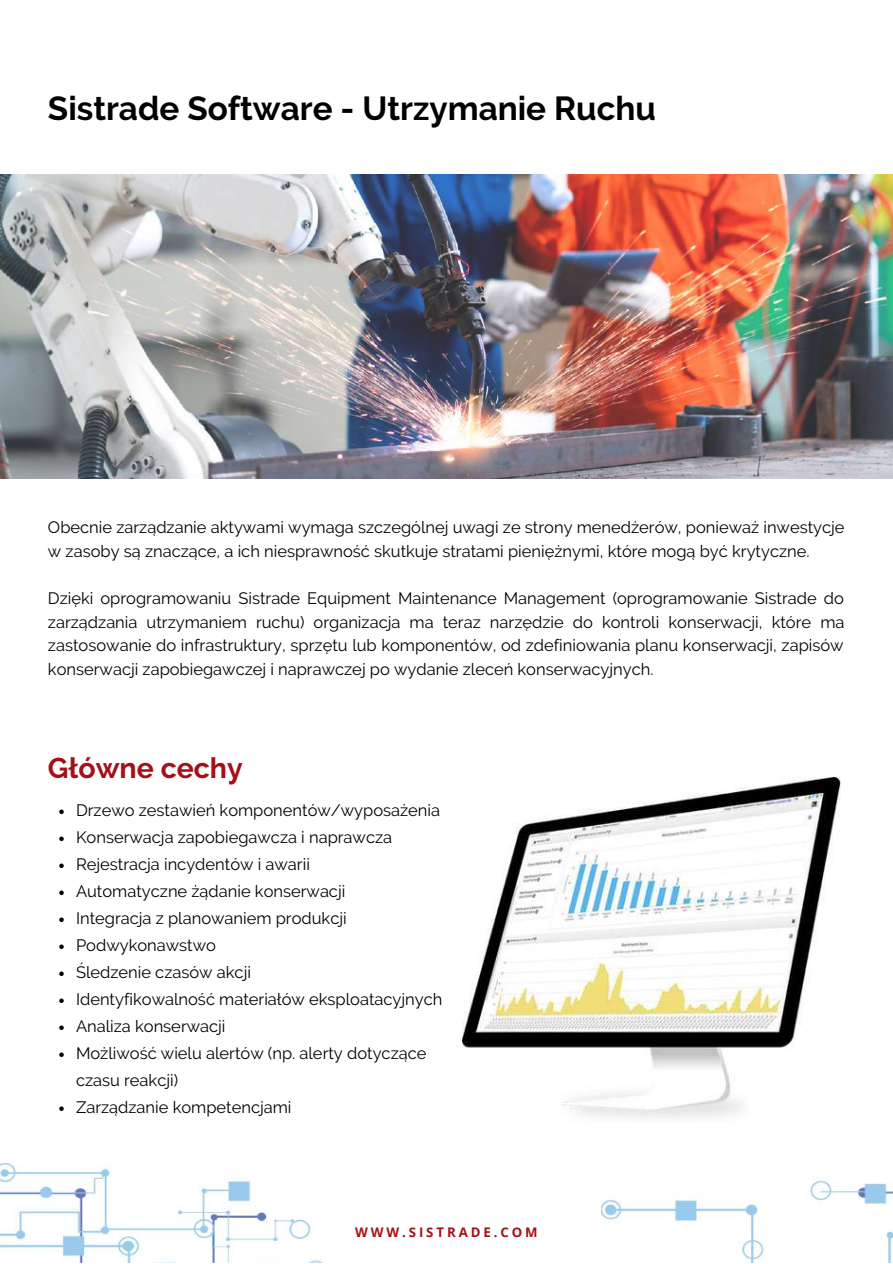
<style>
.page{position:relative;width:893px;height:1264px;background:#fff}
.page>*{position:absolute;margin:0;border:0;box-sizing:border-box;transform-origin:0 0}
.t1{font:700 33.15px "Raleway";color:#000}
.t2{font:700 28.5px "Raleway";color:#a60f16}
.t3{font:16.5px/27px "Raleway";color:#000}
.t4{font:700 13.2px "Open Sans";letter-spacing:.22em;color:#a60f16}
</style>
<div class="page">
<img style="left:0;top:1163px;width:322px;height:99px">
<img style="left:602px;top:1179px;width:290px;height:83px">
<img style="left:0;top:175px;width:892px;height:303px">
<img style="left:463px;top:777px;width:377px;height:341px">
<svg style="left:59px;top:809px;width:5px;height:5px"></svg>
<svg style="left:59px;top:836px;width:5px;height:5px"></svg>
<svg style="left:59px;top:863px;width:5px;height:5px"></svg>
<svg style="left:59px;top:890px;width:5px;height:5px"></svg>
<svg style="left:59px;top:917px;width:5px;height:5px"></svg>
<svg style="left:59px;top:944px;width:5px;height:5px"></svg>
<svg style="left:59px;top:971px;width:5px;height:5px"></svg>
<svg style="left:59px;top:998px;width:5px;height:5px"></svg>
<svg style="left:59px;top:1025px;width:5px;height:4px"></svg>
<svg style="left:59px;top:1052px;width:5px;height:4px"></svg>
<svg style="left:59px;top:1106px;width:5px;height:4px"></svg>
<h1 class="t1" style="left:48px;top:89px;width:609px">Sistrade Software - Utrzymanie Ruchu</h1>
<p class="t3" style="left:48px;top:515px;width:798px;line-height:23.5px">Obecnie zarządzanie aktywami wymaga szczególnej uwagi ze strony menedżerów, ponieważ inwestycje w zasoby są znaczące, a ich niesprawność skutkuje stratami pieniężnymi, które mogą być krytyczne.</p>
<p class="t3" style="left:48px;top:586px;width:798px;line-height:23.5px;text-align:justify">Dzięki oprogramowaniu Sistrade Equipment Maintenance Management (oprogramowanie Sistrade do zarządzania utrzymaniem ruchu) organizacja ma teraz narzędzie do kontroli konserwacji, które ma zastosowanie do infrastruktury, sprzętu lub komponentów, od zdefiniowania planu konserwacji, zapisów konserwacji zapobiegawczej i naprawczej po wydanie zleceń konserwacyjnych.</p>
<h2 class="t2" style="left:48px;top:751px;width:196px">Główne cechy</h2>
<p class="t3" style="left:76px;top:797px;width:368px">Drzewo zestawień komponentów/wyposażenia<br>Konserwacja zapobiegawcza i naprawcza<br>Rejestracja incydentów i awarii<br>Automatyczne żądanie konserwacji<br>Integracja z planowaniem produkcji<br>Podwykonawstwo<br>Śledzenie czasów akcji<br>Identyfikowalność materiałów eksploatacyjnych<br>Analiza konserwacji<br>Możliwość wielu alertów (np. alerty dotyczące czasu reakcji)<br>Zarządzanie kompetencjami</p>
<p class="t4" style="left:355px;top:1222px;width:184px">WWW.SISTRADE.COM</p>
</div>
